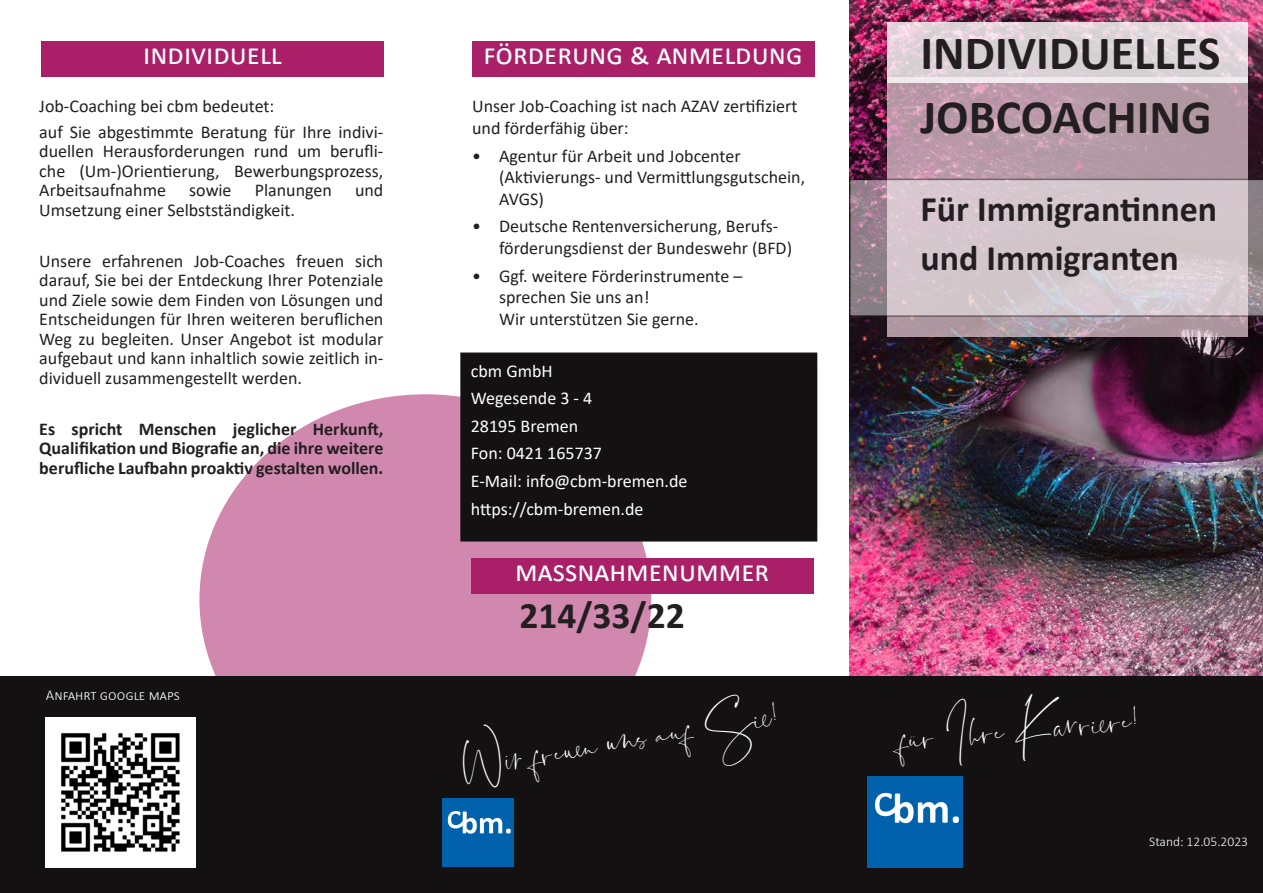
<style>
.page{position:relative;width:1263px;height:893px;background:#fff}
.page>*{position:absolute;margin:0;border:0;box-sizing:border-box;transform-origin:0 0}
.t1{font:700 48px "Calibri";color:#231f20}
.t2{font:700 37.5px "Calibri";color:#231f20}
.t3{font:700 36px "Calibri";color:#231f20}
.t4{font:30px "Calibri";color:#fff}
.t5{font:24px "Santorini";color:#fff}
.t6{font:18px/19.5px "Calibri";color:#231f20}
.t7{font:700 18px/19.5px "Calibri";color:#231f20;text-align:justify}
.t8{font:18px "Calibri";color:#fff}
.t9{font:300 15px "Calibri";color:#fff}
.t10{font:300 13.5px "Calibri";color:#fff}
</style>
<div class="page">
<img style="left:849px;top:0;width:414px;height:677px">
<svg style="left:887px;top:83px;width:361px;height:254px;background:#b699a6"></svg>
<svg style="left:887px;top:22px;width:361px;height:61px;background:#e0d6db"></svg>
<svg style="left:849px;top:179px;width:414px;height:138px;background:#cabdc3"></svg>
<div style="left:199px;top:394px;width:452px;height:411px;background:#d188af;border-radius:50%"></div>
<div style="left:0;top:677px;width:1263px;height:216px;background:#131112"></div>
<div style="left:466px;top:358px;width:346px;height:178px;background:#131112"></div>
<div style="left:460px;top:352px;width:357px;height:190px;border:10px solid #131112"></div>
<img style="left:45px;top:717px;width:150px;height:150px">
<div style="left:41px;top:41px;width:342px;height:36px;background:#a92069"></div>
<div style="left:472px;top:41px;width:342px;height:36px;background:#a92069"></div>
<div style="left:471px;top:558px;width:342px;height:36px;background:#a92069"></div>
<div style="left:867px;top:776px;width:96px;height:91px;background:#0062ac"></div>
<svg style="left:875px;top:793px;width:84px;height:30px"></svg>
<div style="left:442px;top:798px;width:71px;height:69px;background:#0062ac"></div>
<svg style="left:448px;top:811px;width:63px;height:23px"></svg>
<p class="t4" style="left:143px;top:33px;width:140px">Individuell</p>
<p class="t6" style="left:39px;top:96px;width:237px">Job-Coaching bei cbm bedeutet:</p>
<p class="t6" style="left:39px;top:122px;width:346px;text-align:justify">auf Sie abgestimmte Beratung für Ihre indivi&shy;duellen Herausforderungen rund um berufli&shy;che (Um-)Orientierung, Bewerbungsprozess, Arbeitsaufnahme</p>
<p class="t6" style="left:189px;top:180px;width:44px">sowie</p>
<p class="t6" style="left:255px;top:180px;width:79px">Planungen</p>
<p class="t6" style="left:355px;top:180px;width:30px">und</p>
<p class="t6" style="left:39px;top:200px;width:257px">Umsetzung einer Selbstständigkeit.</p>
<p class="t6" style="left:39px;top:251px;width:346px;text-align:justify">Unsere erfahrenen Job-Coaches freuen sich darauf, Sie bei der Entdeckung Ihrer Potenziale und Ziele sowie dem Finden von Lösungen und Entscheidungen für Ihren weiteren beruflichen Weg zu begleiten. Unser Angebot ist modular aufgebaut und kann inhaltlich sowie zeitlich in&shy;dividuell zusammengestellt werden.</p>
<p class="t7" style="left:39px;top:419px;width:346px">Es spricht Menschen jeglicher Herkunft, Qualifikation und Biografie an, die ihre weitere berufliche Laufbahn proaktiv gestalten wollen.</p>
<p class="t4" style="left:483px;top:33px;width:321px">Förderung &amp; Anmeldung</p>
<p class="t6" style="left:472px;top:95px;width:327px;line-height:21.6px">Unser Job-Coaching ist nach AZAV zertifiziert und förderfähig über:</p>
<p class="t6" style="left:499px;top:144px;width:308px;line-height:21.6px;text-indent:-27px">• Agentur für Arbeit und Jobcenter (Aktivierungs- und Vermittlungsgutschein,<br>AVGS)</p>
<p class="t6" style="left:499px;top:215px;width:295px;line-height:21.6px;text-indent:-27px">• Deutsche Rentenversicherung, Berufs&shy;förderungsdienst der Bundeswehr (BFD)</p>
<p class="t6" style="left:499px;top:264px;width:245px;line-height:21.6px;text-indent:-27px">• Ggf. weitere Förderinstrumente – sprechen Sie uns an!<br>Wir unterstützen Sie gerne.</p>
<p class="t8" style="left:471px;top:358px;width:83px">cbm GmbH</p>
<p class="t8" style="left:471px;top:386px;width:123px">Wegesende 3 - 4</p>
<p class="t8" style="left:471px;top:413px;width:109px">28195 Bremen</p>
<p class="t8" style="left:471px;top:441px;width:133px">Fon: 0421 165737</p>
<p class="t8" style="left:471px;top:468px;width:218px">E-Mail: info@cbm-bremen.de</p>
<p class="t8" style="left:471px;top:496px;width:174px">https://cbm-bremen.de</p>
<p class="t4" style="left:515px;top:550px;width:255px">Massnahmenummer</p>
<p class="t2" style="left:519px;top:589px;width:167px">214/33/22</p>
<p class="t1" style="left:920px;top:19px;width:301px">INDIVIDUELLES</p>
<p class="t1" style="left:920px;top:83px;width:293px">JOBCOACHING</p>
<p class="t3" style="left:920px;top:183px;width:298px">Für Immigrantinnen</p>
<p class="t3" style="left:920px;top:233px;width:260px">und Immigranten</p>
<p class="t9" style="left:46px;top:686px;width:135px">Anfahrt google maps</p>
<p class="t5" style="left:899px;top:722px;width:239px;rotate:-5deg">für Ihre Kar rie re!</p>
<p class="t5" style="left:458px;top:751px;width:323px;rotate:-10deg">Wir freue n un s auf Sie !</p>
<p class="t10" style="left:1149px;top:833px;width:100px">Stand: 12.05.2023</p>
</div>
